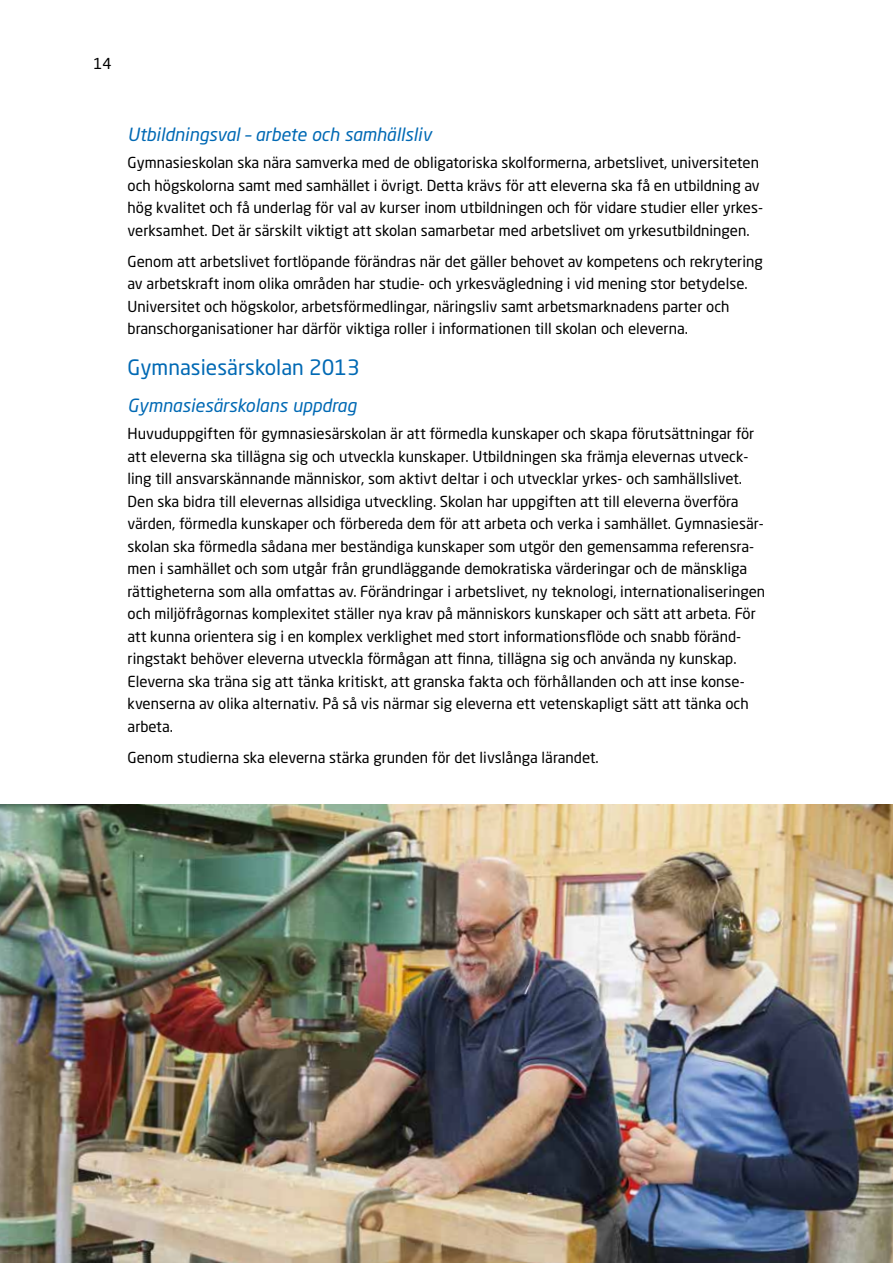
<style>
.page{position:relative;width:893px;height:1263px;background:#fff}
.page>*{position:absolute;margin:0;border:0;box-sizing:border-box;transform-origin:0 0}
.t1{font:21px "Neo Sans Pro";color:#0069b4}
.t2{font:italic 18px "Neo Sans Pro";color:#0069b4}
.t3{font:15px/22.5px "Neo Sans Pro";color:#000}
</style>
<div class="page">
<img style="left:0;top:804px;width:893px;height:459px">
<p class="t3" style="left:94px;top:52px;width:20px">14</p>
<p class="t2" style="left:128px;top:124px;width:306px">Utbildningsval – arbete och samhällsliv</p>
<p class="t3" style="left:128px;top:151px;width:637px">Gymnasieskolan ska nära samverka med de obligatoriska skolformerna, arbetslivet, universiteten och högskolorna samt med samhället i övrigt. Detta krävs för att eleverna ska få en utbildning av hög kvalitet och få underlag för val av kurser inom utbildningen och för vidare studier eller yrkes&shy;verksamhet. Det är särskilt viktigt att skolan samarbetar med arbetslivet om yrkesutbildningen.</p>
<p class="t3" style="left:128px;top:250px;width:637px">Genom att arbetslivet fortlöpande förändras när det gäller behovet av kompetens och rekrytering av arbetskraft inom olika områden har studie- och yrkesvägledning i vid mening stor betydelse.<br>Universitet och högskolor, arbetsförmedlingar, näringsliv samt arbetsmarknadens parter och branschorganisationer har därför viktiga roller i informationen till skolan och eleverna.</p>
<h1 class="t1" style="left:128px;top:355px;width:234px">Gymnasiesärskolan 2013</h1>
<p class="t2" style="left:128px;top:395px;width:230px">Gymnasiesärskolans uppdrag</p>
<p class="t3" style="left:128px;top:422px;width:639px">Huvuduppgiften för gymnasiesärskolan är att förmedla kunskaper och skapa förutsättningar för att eleverna ska tillägna sig och utveckla kunskaper. Utbildningen ska främja elevernas utveck&shy;ling till ansvarskännande människor, som aktivt deltar i och utvecklar yrkes- och samhällslivet.<br>Den ska bidra till elevernas allsidiga utveckling. Skolan har uppgiften att till eleverna överföra värden, förmedla kunskaper och förbereda dem för att arbeta och verka i samhället. Gymnasiesär&shy;skolan ska förmedla sådana mer beständiga kunskaper som utgör den gemensamma referensra&shy;men i samhället och som utgår från grundläggande demokratiska värderingar och de mänskliga rättigheterna som alla omfattas av. Förändringar i arbetslivet, ny teknologi, internationaliseringen och miljöfrågornas komplexitet ställer nya krav på människors kunskaper och sätt att arbeta. För att kunna orientera sig i en komplex verklighet med stort informationsflöde och snabb föränd&shy;ringstakt behöver eleverna utveckla förmågan att finna, tillägna sig och använda ny kunskap.<br>Eleverna ska träna sig att tänka kritiskt, att granska fakta och förhållanden och att inse konse&shy;kvenserna av olika alternativ. På så vis närmar sig eleverna ett vetenskapligt sätt att tänka och arbeta.</p>
<p class="t3" style="left:128px;top:746px;width:473px">Genom studierna ska eleverna stärka grunden för det livslånga lärandet.</p>
</div>
